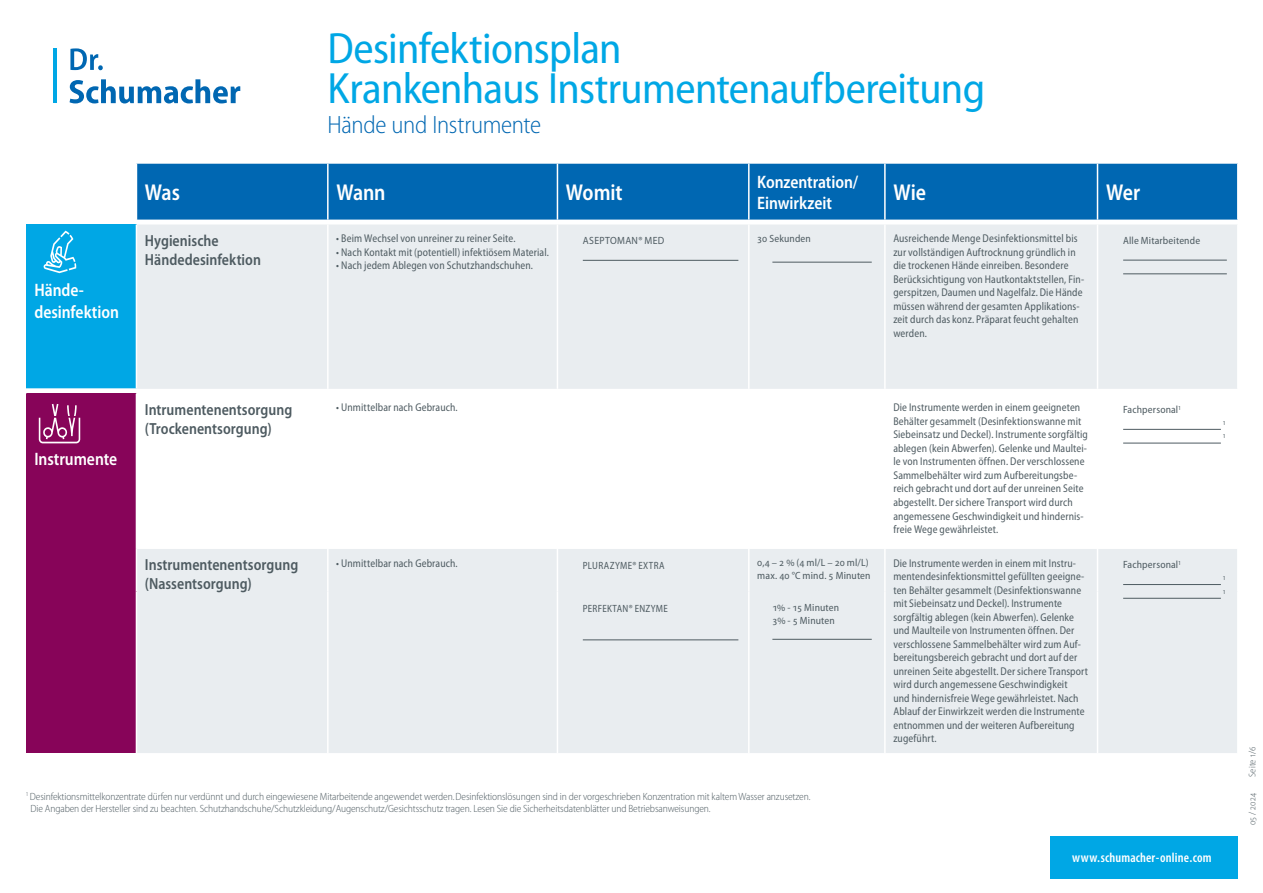
<style>
.page{position:relative;width:1263px;height:893px;background:#fff}
.page>*{position:absolute;margin:0;border:0;box-sizing:border-box;transform-origin:0 0}
.t1{font:semi-condensed 43.95px/40.2px "Myriad Pro";letter-spacing:-.015em;color:#00a7e5}
.t2{font:300 semi-condensed 25.05px "Myriad Pro";letter-spacing:-.015em;color:#0067b2}
.t3{font:600 semi-condensed 22.95px "Myriad Pro";letter-spacing:-.005em;color:#fff;scale:.93 1}
.t4{font:600 semi-condensed 18px/21.8px "Myriad Pro";letter-spacing:-.005em;color:#fff;scale:.93 1}
.t5{font:600 semi-condensed 16.05px/19.4px "Myriad Pro";color:#4e5b61;scale:.93 1}
.t6{font:600 condensed 13.5px "Myriad Pro";letter-spacing:.01em;color:#fff}
.t7{font:semi-condensed 11.25px/13.5px "Myriad Pro";letter-spacing:.01em;color:#4e5b61;scale:.93 1}
.t8{font:300 semi-condensed 10.5px/12.6px "Myriad Pro";letter-spacing:-.01em;color:#4e5b61}
.t9{font:semi-condensed 10.5px/12.6px "Myriad Pro";letter-spacing:.015em;color:#4e5b61}
.t10{font:semi-condensed 10.5px "Myriad Pro";letter-spacing:.015em;color:#4e5b61;scale:.93 1}
.t11{font:semi-condensed 10.5px "Myriad Pro";letter-spacing:.04em;color:#4e5b61;scale:.93 1}
.t12{font:10.5px "Myriad Pro";letter-spacing:.03em;color:#4e5b61;scale:.93 1}
.t13{font:300 semi-condensed 9.75px "Myriad Pro";letter-spacing:.02em;color:#4e5b61}
.t14{font:semi-condensed 6.15px "Myriad Pro";color:#4e5b61}
</style>
<div class="page">
<hr style="left:53px;top:49px;width:3px;height:54px;background:#00a7e5">
<svg style="left:70px;top:79px;width:170px;height:24px"></svg>
<svg style="left:70px;top:48px;width:33px;height:22px"></svg>
<div style="left:1050px;top:836px;width:187px;height:42px;background:#00a7e5"></div>
<div style="left:137px;top:164px;width:1100px;height:56px;background:#0067b2"></div>
<div style="left:26px;top:224px;width:110px;height:165px;background:#00a7e5"></div>
<div style="left:137px;top:224px;width:1100px;height:529px;background:#e9edf0"></div>
<div style="left:26px;top:394px;width:110px;height:359px;background:#870459"></div>
<svg style="left:137px;top:394px;width:1100px;height:155px"></svg>
<hr style="left:26px;top:388px;width:111px;height:1px;background:#fff">
<hr style="left:327px;top:224px;width:2px;height:165px;background:#fff">
<hr style="left:557px;top:224px;width:1px;height:165px;background:#fff">
<hr style="left:748px;top:224px;width:1px;height:165px;background:#fff">
<hr style="left:884px;top:224px;width:2px;height:165px;background:#fff">
<hr style="left:1097px;top:224px;width:1px;height:165px;background:#fff">
<hr style="left:327px;top:164px;width:2px;height:56px;background:#fff">
<hr style="left:557px;top:164px;width:1px;height:56px;background:#fff">
<hr style="left:748px;top:164px;width:1px;height:56px;background:#fff">
<hr style="left:884px;top:164px;width:2px;height:56px;background:#fff">
<hr style="left:1097px;top:164px;width:1px;height:56px;background:#fff">
<hr style="left:327px;top:394px;width:2px;height:155px;background:#fff">
<hr style="left:557px;top:394px;width:1px;height:155px;background:#fff">
<hr style="left:748px;top:394px;width:1px;height:155px;background:#fff">
<hr style="left:884px;top:394px;width:2px;height:155px;background:#fff">
<hr style="left:1097px;top:394px;width:1px;height:155px;background:#fff">
<hr style="left:327px;top:549px;width:2px;height:42px;background:#fff">
<hr style="left:327px;top:591px;width:2px;height:162px;background:#fff">
<hr style="left:557px;top:549px;width:1px;height:42px;background:#fff">
<hr style="left:557px;top:591px;width:1px;height:162px;background:#fff">
<hr style="left:748px;top:549px;width:1px;height:42px;background:#fff">
<hr style="left:748px;top:591px;width:1px;height:162px;background:#fff">
<hr style="left:884px;top:549px;width:2px;height:42px;background:#fff">
<hr style="left:884px;top:591px;width:2px;height:162px;background:#fff">
<hr style="left:1097px;top:549px;width:1px;height:42px;background:#fff">
<hr style="left:1097px;top:591px;width:1px;height:162px;background:#fff">
<svg style="left:43px;top:231px;width:33px;height:42px"></svg>
<hr style="left:583px;top:260px;width:155px;height:1px;background:#4e5b61">
<hr style="left:772px;top:262px;width:100px;height:1px;background:#4e5b61">
<hr style="left:1123px;top:260px;width:104px;height:1px;background:#4e5b61">
<hr style="left:1123px;top:273px;width:104px;height:1px;background:#4e5b61">
<svg style="left:38px;top:403px;width:43px;height:41px"></svg>
<svg style="left:39px;top:404px;width:41px;height:39px"></svg>
<hr style="left:1123px;top:429px;width:98px;height:1px;background:#4e5b61">
<hr style="left:1123px;top:443px;width:98px;height:1px;background:#4e5b61">
<hr style="left:1123px;top:584px;width:98px;height:1px;background:#4e5b61">
<hr style="left:1123px;top:598px;width:98px;height:1px;background:#4e5b61">
<hr style="left:583px;top:639px;width:155px;height:1px;background:#4e5b61">
<hr style="left:772px;top:639px;width:100px;height:1px;background:#4e5b61">
<h3 class="t4" style="left:34px;top:279px;width:92px">Hände&shy;desinfektion</h3>
<h1 class="t1" style="left:327px;top:27px;width:659px">Desinfektionsplan<br>Krankenhaus Instrumentenaufbereitung</h1>
<h2 class="t2" style="left:327px;top:110px;width:215px">Hände und Instrumente</h2>
<h3 class="t3" style="left:145px;top:178px;width:39px">Was</h3>
<h3 class="t3" style="left:336px;top:178px;width:55px">Wann</h3>
<h3 class="t3" style="left:566px;top:178px;width:62px">Womit</h3>
<h3 class="t4" style="left:757px;top:170px;width:110px">Konzentration/<br>Einwirkzeit</h3>
<h3 class="t3" style="left:893px;top:178px;width:37px">Wie</h3>
<h3 class="t3" style="left:1106px;top:178px;width:38px">Wer</h3>
<h3 class="t5" style="left:145px;top:230px;width:126px">Hygienische<br>Händedesinfektion</h3>
<p class="t7" style="left:336px;top:231px;width:194px">• Beim Wechsel von unreiner zu reiner Seite.</p>
<p class="t7" style="left:336px;top:245px;width:230px">• Nach Kontakt mit (potentiell) infektiösem Material.</p>
<p class="t7" style="left:336px;top:258px;width:213px">• Nach jedem Ablegen von Schutzhandschuhen.</p>
<p class="t12" style="left:583px;top:234px;width:89px">ASEPTOMAN® MED</p>
<p class="t9" style="left:757px;top:232px;width:55px">30 Sekunden</p>
<p class="t7" style="left:893px;top:231px;width:207px">Ausreichende Menge Desinfektionsmittel bis zur vollständigen Auftrocknung gründlich in die trockenen Hände einreiben. Besondere Berücksichtigung von Hautkontaktstellen, Fin&shy;gerspitzen, Daumen und Nagelfalz. Die Hände müssen während der gesamten Applikations&shy;zeit durch das konz. Präparat feucht gehalten werden.</p>
<p class="t9" style="left:1123px;top:234px;width:79px">Alle Mitarbeitende</p>
<h3 class="t4" style="left:34px;top:448px;width:91px">Instrumente</h3>
<h3 class="t5" style="left:145px;top:400px;width:160px">Intrumentenentsorgung (Trockenentsorgung)</h3>
<p class="t7" style="left:336px;top:401px;width:132px">• Unmittelbar nach Gebrauch.</p>
<p class="t7" style="left:893px;top:401px;width:211px">Die Instrumente werden in einem geeigneten Behälter gesammelt (Desinfektionswanne mit Siebeinsatz und Deckel). Instrumente sorgfältig ablegen (kein Abwerfen). Gelenke und Maultei&shy;le von Instrumenten öffnen. Der verschlossene Sammelbehälter wird zum Aufbereitungsbe&shy;reich gebracht und dort auf der unreinen Seite abgestellt. Der sichere Transport wird durch angemessene Geschwindigkeit und hindernis&shy;freie Wege gewährleistet.</p>
<p class="t9" style="left:1123px;top:403px;width:59px">Fachpersonal<sup>1</sup></p>
<h3 class="t5" style="left:145px;top:555px;width:166px">Instrumentenentsorgung (Nassentsorgung)</h3>
<p class="t7" style="left:336px;top:556px;width:132px">• Unmittelbar nach Gebrauch.</p>
<p class="t11" style="left:583px;top:559px;width:89px">PLURAZYME® EXTRA</p>
<p class="t9" style="left:757px;top:556px;width:115px">0,4 – 2 % (4 ml/L – 20 ml/L) max. 40 °C mind. 5 Minuten</p>
<p class="t7" style="left:893px;top:556px;width:211px">Die Instrumente werden in einem mit Instru&shy;mentendesinfektionsmittel gefüllten geeigne&shy;ten Behälter gesammelt (Desinfektionswanne mit Siebeinsatz und Deckel). Instrumente sorgfältig ablegen (kein Abwerfen). Gelenke und Maulteile von Instrumenten öffnen. Der verschlossene Sammelbehälter wird zum Auf&shy;bereitungsbereich gebracht und dort auf der unreinen Seite abgestellt. Der sichere Transport wird durch angemessene Geschwindigkeit<br>und hindernisfreie Wege gewährleistet. Nach Ablauf der Einwirkzeit werden die Instrumente entnommen und der weiteren Aufbereitung zugeführt.</p>
<p class="t9" style="left:1123px;top:558px;width:59px">Fachpersonal<sup>1</sup></p>
<p class="t10" style="left:583px;top:602px;width:93px">PERFEKTAN® ENZYME</p>
<p class="t9" style="left:772px;top:600px;width:68px;line-height:13.6px">1% - 15 Minuten<br>3% - 5 Minuten</p>
<p class="t14" style="left:1223px;top:419px;width:4px">1</p>
<p class="t14" style="left:1223px;top:433px;width:4px">1</p>
<p class="t14" style="left:1223px;top:574px;width:4px">1</p>
<p class="t14" style="left:1223px;top:588px;width:4px">1</p>
<p class="t8" style="left:30px;top:790px;width:781px;text-indent:-5px"><sup>1</sup> Desinfektionsmittelkonzentrate dürfen nur verdünnt und durch eingewiesene Mitarbeitende angewendet werden.Desinfektionslösungen sind in der vorgeschrieben Konzentration mit kaltem Wasser anzusetzen.<br>Die Angaben der Hersteller sind zu beachten. Schutzhandschuhe/Schutzkleidung/Augenschutz/Gesichtsschutz tragen. Lesen Sie die Sicherheitsdatenblätter und Betriebsanweisungen.</p>
<p class="t6" style="left:1072px;top:849px;width:141px">www.schumacher-online.com</p>
<p class="t13" style="left:1246px;top:777px;width:31px;rotate:-90deg">Seite 1/6</p>
<p class="t13" style="left:1246px;top:825px;width:34px;rotate:-90deg">05 / 2024</p>
</div>
